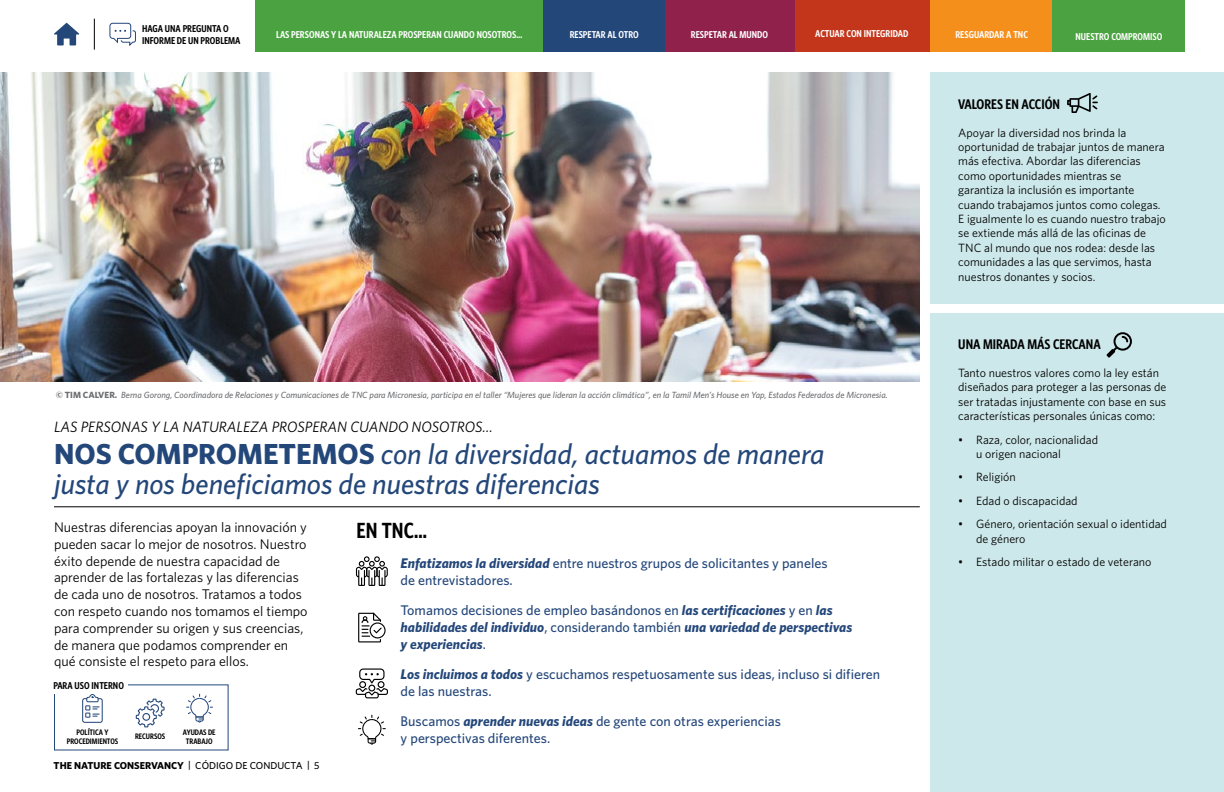
<style>
.page{position:relative;width:1224px;height:792px;background:#fff}
.page>*{position:absolute;margin:0;border:0;box-sizing:border-box;transform-origin:0 0}
.t1{font:italic 500 29px/30px "Whitney";color:#24477a}
.t2{font:600 22px "Whitney Condensed";color:#000}
.t3{font:italic 15px "Whitney";color:#000}
.t4{font:14px/16.8px "Whitney";color:#000}
.t5{font:500 14px/16.8px "Whitney";color:#24477a}
.t6{font:italic 700 14px/16.8px "Whitney";color:#24477a}
.t7{font:600 14px "Whitney Condensed";color:#000}
.t8{font:12px/14.4px "Whitney";color:#000}
.t9{font:600 10px "Whitney Condensed";color:#fff}
.t10{font:600 10px/12px "Whitney Condensed";color:#000}
.t11{font:700 10px "Whitney";color:#000}
.t12{font:italic 500 9px "Whitney";color:#6d6e71}
.t13{font:600 8px/9.6px "Whitney Condensed";color:#000;text-align:center}
.s1{font-weight:700;font-style:normal}
.s2{font-weight:700;font-style:italic}
.s3{font-weight:500;font-style:normal}
.s4{font-weight:500}
</style>
<div class="page">
<img style="left:0;top:72px;width:920px;height:309px">
<hr style="left:54px;top:506px;width:866px;height:1px;background:#000">
<svg style="left:356px;top:556px;width:32px;height:30px"></svg>
<svg style="left:358px;top:613px;width:28px;height:29px"></svg>
<svg style="left:356px;top:668px;width:32px;height:30px"></svg>
<svg style="left:358px;top:715px;width:28px;height:30px"></svg>
<hr style="left:94px;top:19px;width:1px;height:31px;background:#000">
<div style="left:931px;top:72px;width:293px;height:720px;background:#cde8ea"></div>
<div style="left:923px;top:304px;width:301px;height:9px;background:#fff"></div>
<svg style="left:1106px;top:332px;width:26px;height:26px"></svg>
<svg style="left:1067px;top:93px;width:31px;height:20px"></svg>
<div style="left:255px;top:0;width:289px;height:51px;background:#4aa340"></div>
<div style="left:544px;top:0;width:121px;height:51px;background:#24477a"></div>
<div style="left:665px;top:0;width:130px;height:51px;background:#8f214a"></div>
<div style="left:795px;top:0;width:136px;height:51px;background:#c4361c"></div>
<div style="left:931px;top:0;width:122px;height:51px;background:#f58f1c"></div>
<div style="left:1053px;top:0;width:132px;height:51px;background:#4aa340"></div>
<svg style="left:54px;top:23px;width:25px;height:22px"></svg>
<svg style="left:82px;top:694px;width:21px;height:29px"></svg>
<svg style="left:186px;top:694px;width:27px;height:29px"></svg>
<svg style="left:136px;top:699px;width:29px;height:28px"></svg>
<svg style="left:109px;top:22px;width:27px;height:24px"></svg>
<p class="t10" style="left:142px;top:22px;width:100px">HAGA UNA PREGUNTA O<br>INFORME DE UN PROBLEMA</p>
<p class="t9" style="left:276px;top:29px;width:247px">LAS PERSONAS Y LA NATURALEZA PROSPERAN CUANDO NOSOTROS…</p>
<p class="t9" style="left:570px;top:28px;width:71px">RESPETAR AL OTRO</p>
<p class="t9" style="left:691px;top:29px;width:79px">RESPETAR AL MUNDO</p>
<p class="t9" style="left:815px;top:28px;width:95px">ACTUAR CON INTEGRIDAD</p>
<p class="t9" style="left:955px;top:29px;width:74px">RESGUARDAR A TNC</p>
<p class="t9" style="left:1076px;top:31px;width:88px">NUESTRO COMPROMISO</p>
<p class="t7" style="left:958px;top:96px;width:103px">VALORES EN ACCIÓN</p>
<p class="t8" style="left:958px;top:125px;width:209px">Apoyar la diversidad nos brinda la oportunidad de trabajar juntos de manera más efectiva. Abordar las diferencias como oportunidades mientras se garantiza la inclusión es importante cuando trabajamos juntos como colegas.<br>E igualmente lo es cuando nuestro trabajo se extiende más allá de las oficinas de TNC al mundo que nos rodea: desde las comunidades a las que servimos, hasta nuestros donantes y socios.</p>
<p class="t12" style="left:56px;top:390px;width:834px"><span class="s1">© TIM CALVER.</span> Berna Gorong, Coordinadora de Relaciones y Comunicaciones de TNC para Micronesia, participa en el taller “Mujeres que lideran la acción climática”, en la Tamil Men’s House en Yap, Estados Federados de Micronesia.</p>
<p class="t3" style="left:54px;top:418px;width:440px">LAS PERSONAS Y LA NATURALEZA PROSPERAN CUANDO NOSOTROS…</p>
<h1 class="t1" style="left:54px;top:438px;width:772px"><span class="s1">NOS COMPROMETEMOS</span> con la diversidad, actuamos de manera justa y nos beneficiamos de nuestras diferencias</h1>
<p class="t4" style="left:54px;top:518px;width:255px">Nuestras diferencias apoyan la innovación y pueden sacar lo mejor de nosotros. Nuestro éxito depende de nuestra capacidad de aprender de las fortalezas y las diferencias de cada uno de nosotros. Tratamos a todos con respeto cuando nos tomamos el tiempo para comprender su origen y sus creencias, de manera que podamos comprender en qué consiste el respeto para ellos.</p>
<h2 class="t2" style="left:357px;top:517px;width:72px">EN TNC…</h2>
<p class="t5" style="left:401px;top:554px;width:428px"><span class="s2">Enfatizamos la diversidad</span> entre nuestros grupos de solicitantes y paneles de entrevistadores.</p>
<p class="t6" style="left:401px;top:602px;width:453px"><span class="s3">Tomamos decisiones de empleo basándonos en</span> las certificaciones <span class="s3">y en</span> las habilidades del individuo<span class="s3">, considerando también</span> una variedad de perspectivas y experiencias<span class="s3">.</span></p>
<p class="t5" style="left:401px;top:665px;width:481px"><span class="s2">Los incluimos a todos</span> y escuchamos respetuosamente sus ideas, incluso si difieren de las nuestras.</p>
<p class="t5" style="left:401px;top:713px;width:382px">Buscamos <span class="s2">aprender nuevas ideas</span> de gente con otras experiencias y perspectivas diferentes.</p>
<p class="t10" style="left:53px;top:679px;width:72px">PARA USO INTERNO</p>
<p class="t13" style="left:67px;top:727px;width:53px">POLÍTICA Y<br>PROCEDIMIENTOS</p>
<p class="t13" style="left:183px;top:727px;width:34px">AYUDAS DE<br>TRABAJO</p>
<p class="t13" style="left:135px;top:732px;width:32px">RECURSOS</p>
<p class="t11" style="left:54px;top:760px;width:267px">THE NATURE CONSERVANCY <span class="s4">| CÓDIGO DE CONDUCTA | 5</span></p>
<p class="t7" style="left:958px;top:336px;width:144px">UNA MIRADA MÁS CERCANA</p>
<p class="t8" style="left:958px;top:365px;width:210px">Tanto nuestros valores como la ley están diseñados para proteger a las personas de ser tratadas injustamente con base en sus características personales únicas como:</p>
<p class="t8" style="left:976px;top:432px;width:123px;text-indent:-18px">• Raza, color, nacionalidad u origen nacional</p>
<p class="t8" style="left:958px;top:470px;width:59px">• Religión</p>
<p class="t8" style="left:958px;top:493px;width:121px">• Edad o discapacidad</p>
<p class="t8" style="left:976px;top:516px;width:192px;text-indent:-18px">• Género, orientación sexual o identidad de género</p>
<p class="t8" style="left:958px;top:554px;width:195px">• Estado militar o estado de veterano</p>
</div>
